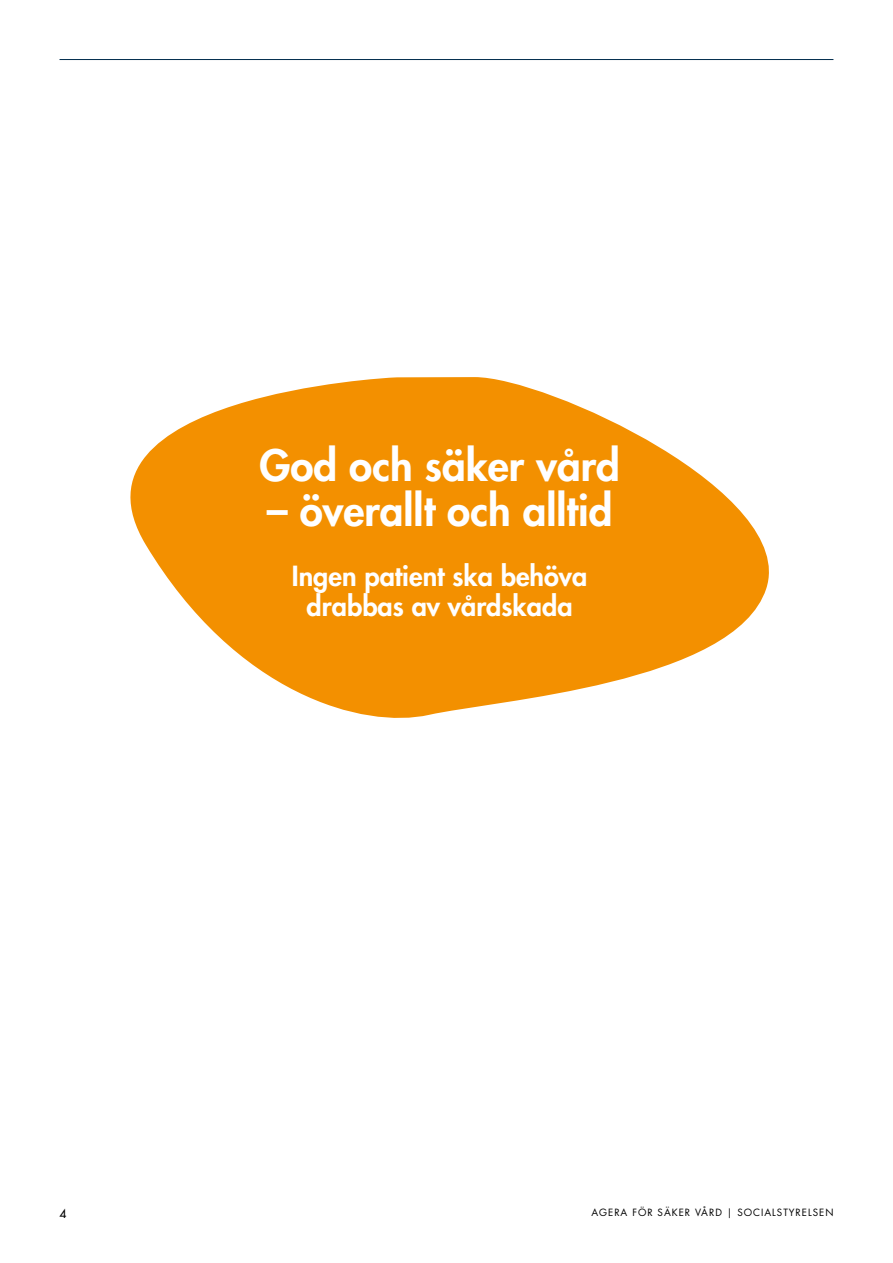
<style>
.page{position:relative;width:893px;height:1263px;background:#fff}
.page>*{position:absolute;margin:0;border:0;box-sizing:border-box;transform-origin:0 0}
.ingress_neg_kapitels{font:800 42px "Futura Std";color:#fff}
.ingress_neg_kapitels-2{font:800 27px/30px "Futura Std";color:#fff;text-align:center}
.t1{font:500 12px "Futura Std";color:#000}
.t2{font:9.75px "Futura Std";letter-spacing:.1em;color:#000}
</style>
<div class="page">
<hr style="left:60px;top:59px;width:773px;height:1px;background:#002c4d">
<svg style="left:130px;top:377px;width:639px;height:341px;fill:#f39000"></svg>
<p class="ingress_neg_kapitels" style="left:259px;top:439px;width:362px">God och säker vård</p>
<p class="ingress_neg_kapitels" style="left:267px;top:484px;width:347px">– överallt och alltid</p>
<p class="ingress_neg_kapitels-2" style="left:292px;top:561px;width:297px">Ingen patient ska behöva drabbas av vårdskada</p>
<p class="t1" style="left:60px;top:1206px;width:8px">4</p>
<p class="t2" style="left:591px;top:1206px;width:244px">AGERA FÖR SÄKER VÅRD | SOCIALSTYRELSEN</p>
</div>
